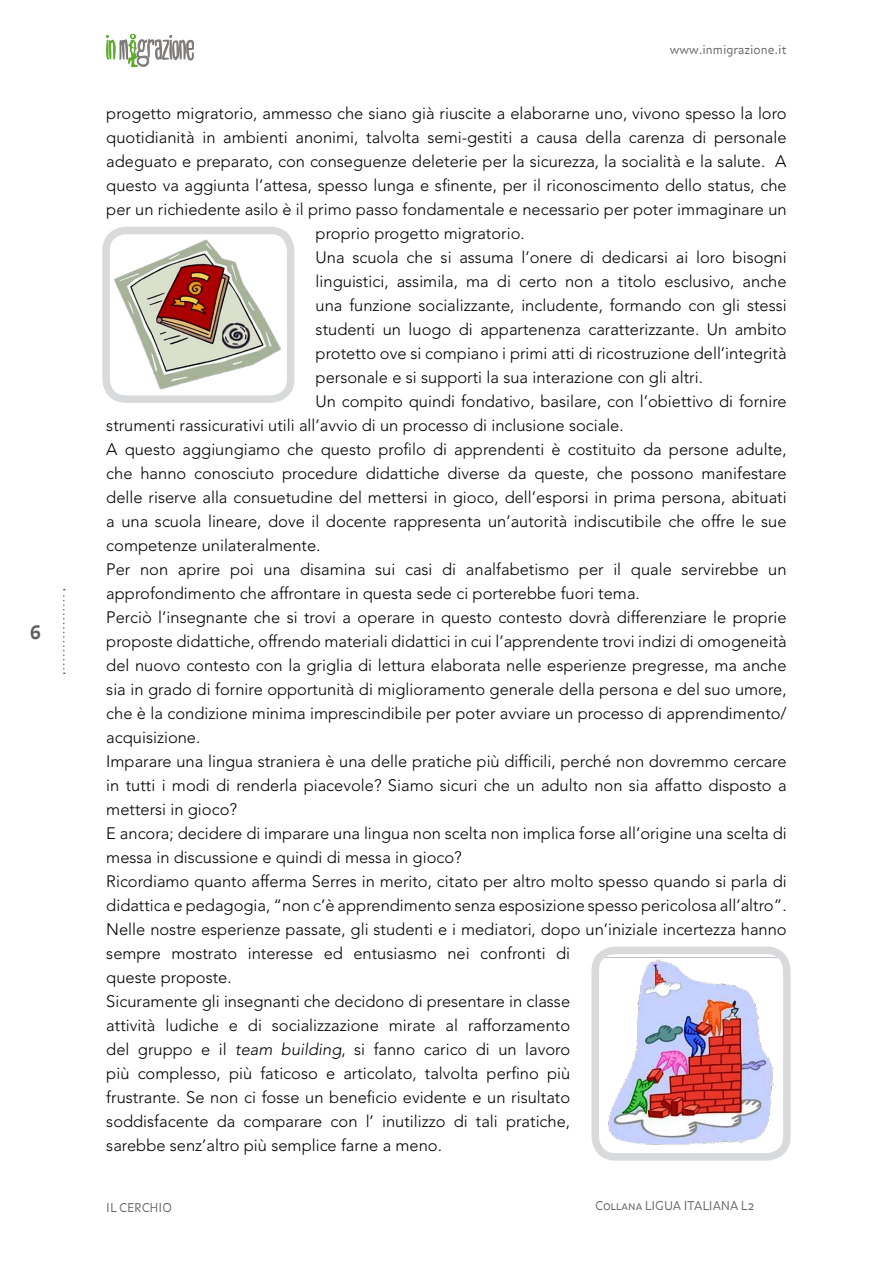
<style>
.page{position:relative;width:893px;height:1263px;background:#fff}
.page>*{position:absolute;margin:0;border:0;box-sizing:border-box;transform-origin:0 0}
.t1{font:19.5px "Balance Bold Caps";color:#5d5d5f}
.t2{font:300 16.5px "Avenir LT Std";color:#000}
.t3{font:12px "Balance Light Caps";color:#5d5d5f}
.t4{font:300 12px "Balance";color:#5d5d5f}
.s1{font-style:italic}
</style>
<div class="page">
<svg style="left:106px;top:34px;width:88px;height:33px"></svg>
<svg style="left:63px;top:589px;width:2px;height:85px"></svg>
<img style="left:114px;top:237px;width:169px;height:157px">
<div style="left:102px;top:227px;width:192px;height:176px;border:8px solid #d9dadb;border-radius:20px"></div>
<img style="left:604px;top:957px;width:174px;height:188px">
<div style="left:591px;top:946px;width:200px;height:214px;border:8px solid #d9dadb;border-radius:20px"></div>
<p class="t1" style="left:30px;top:620px;width:13px">6</p>
<p class="t4" style="left:670px;top:43px;width:118px">www.inmigrazione.it</p>
<p class="t2" style="left:106px;top:103px;width:682px">progetto migratorio, ammesso che siano già riuscite a elaborarne uno, vivono spesso la loro</p>
<p class="t2" style="left:106px;top:127px;width:682px">quotidianità in ambienti anonimi, talvolta semi-gestiti a causa della carenza di personale</p>
<p class="t2" style="left:106px;top:151px;width:682px">adeguato e preparato, con conseguenze deleterie per la sicurezza, la socialità e la salute. A</p>
<p class="t2" style="left:106px;top:175px;width:682px">questo va aggiunta l’attesa, spesso lunga e sfinente, per il riconoscimento dello status, che</p>
<p class="t2" style="left:106px;top:199px;width:682px">per un richiedente asilo è il primo passo fondamentale e necessario per poter immaginare un</p>
<p class="t2" style="left:316px;top:223px;width:211px">proprio progetto migratorio.</p>
<p class="t2" style="left:316px;top:247px;width:473px">Una scuola che si assuma l’onere di dedicarsi ai loro bisogni</p>
<p class="t2" style="left:316px;top:271px;width:472px">linguistici, assimila, ma di certo non a titolo esclusivo, anche</p>
<p class="t2" style="left:316px;top:295px;width:473px">una funzione socializzante, includente, formando con gli stessi</p>
<p class="t2" style="left:316px;top:319px;width:473px">studenti un luogo di appartenenza caratterizzante. Un ambito</p>
<p class="t2" style="left:316px;top:343px;width:472px">protetto ove si compiano i primi atti di ricostruzione dell’integrità</p>
<p class="t2" style="left:316px;top:367px;width:389px">personale e si supporti la sua interazione con gli altri.</p>
<p class="t2" style="left:316px;top:391px;width:473px">Un compito quindi fondativo, basilare, con l’obiettivo di fornire</p>
<p class="t2" style="left:106px;top:415px;width:519px">strumenti rassicurativi utili all’avvio di un processo di inclusione sociale.</p>
<p class="t2" style="left:106px;top:440px;width:682px">A questo aggiungiamo che questo profilo di apprendenti è costituito da persone adulte,</p>
<p class="t2" style="left:106px;top:464px;width:682px">che hanno conosciuto procedure didattiche diverse da queste, che possono manifestare</p>
<p class="t2" style="left:106px;top:488px;width:682px">delle riserve alla consuetudine del mettersi in gioco, dell’esporsi in prima persona, abituati</p>
<p class="t2" style="left:106px;top:512px;width:682px">a una scuola lineare, dove il docente rappresenta un’autorità indiscutibile che offre le sue</p>
<p class="t2" style="left:106px;top:536px;width:216px">competenze unilateralmente.</p>
<p class="t2" style="left:106px;top:560px;width:682px">Per non aprire poi una disamina sui casi di analfabetismo per il quale servirebbe un</p>
<p class="t2" style="left:106px;top:584px;width:535px">approfondimento che affrontare in questa sede ci porterebbe fuori tema.</p>
<p class="t2" style="left:106px;top:608px;width:682px">Perciò l’insegnante che si trovi a operare in questo contesto dovrà differenziare le proprie</p>
<p class="t2" style="left:106px;top:632px;width:682px">proposte didattiche, offrendo materiali didattici in cui l’apprendente trovi indizi di omogeneità</p>
<p class="t2" style="left:106px;top:656px;width:682px">del nuovo contesto con la griglia di lettura elaborata nelle esperienze pregresse, ma anche</p>
<p class="t2" style="left:106px;top:680px;width:682px">sia in grado di fornire opportunità di miglioramento generale della persona e del suo umore,</p>
<p class="t2" style="left:106px;top:704px;width:682px">che è la condizione minima imprescindibile per poter avviare un processo di apprendimento/</p>
<p class="t2" style="left:106px;top:728px;width:96px">acquisizione.</p>
<p class="t2" style="left:106px;top:752px;width:682px">Imparare una lingua straniera è una delle pratiche più difficili, perché non dovremmo cercare</p>
<p class="t2" style="left:106px;top:776px;width:682px">in tutti i modi di renderla piacevole? Siamo sicuri che un adulto non sia affatto disposto a</p>
<p class="t2" style="left:106px;top:800px;width:132px">mettersi in gioco?</p>
<p class="t2" style="left:106px;top:824px;width:682px">E ancora; decidere di imparare una lingua non scelta non implica forse all’origine una scelta di</p>
<p class="t2" style="left:106px;top:848px;width:357px">messa in discussione e quindi di messa in gioco?</p>
<p class="t2" style="left:106px;top:872px;width:682px">Ricordiamo quanto afferma Serres in merito, citato per altro molto spesso quando si parla di</p>
<p class="t2" style="left:106px;top:896px;width:682px">didattica e pedagogia, “non c’è apprendimento senza esposizione spesso pericolosa all’altro”.</p>
<p class="t2" style="left:106px;top:920px;width:682px">Nelle nostre esperienze passate, gli studenti e i mediatori, dopo un’iniziale incertezza hanno</p>
<p class="t2" style="left:106px;top:944px;width:465px">sempre mostrato interesse ed entusiasmo nei confronti di</p>
<p class="t2" style="left:106px;top:968px;width:127px">queste proposte.</p>
<p class="t2" style="left:106px;top:992px;width:465px">Sicuramente gli insegnanti che decidono di presentare in classe</p>
<p class="t2" style="left:106px;top:1016px;width:465px">attività ludiche e di socializzazione mirate al rafforzamento</p>
<p class="t2" style="left:106px;top:1040px;width:465px">del gruppo e il <span class="s1">team building</span>, si fanno carico di un lavoro</p>
<p class="t2" style="left:106px;top:1064px;width:465px">più complesso, più faticoso e articolato, talvolta perfino più</p>
<p class="t2" style="left:106px;top:1088px;width:465px">frustrante. Se non ci fosse un beneficio evidente e un risultato</p>
<p class="t2" style="left:106px;top:1112px;width:465px">soddisfacente da comparare con l’ inutilizzo di tali pratiche,</p>
<p class="t2" style="left:106px;top:1136px;width:337px">sarebbe senz’altro più semplice farne a meno.</p>
<p class="t3" style="left:106px;top:1201px;width:67px">IL CERCHIO</p>
<p class="t3" style="left:595px;top:1198px;width:161px">COLLANA LI GUA ITALIANA L2</p>
</div>
